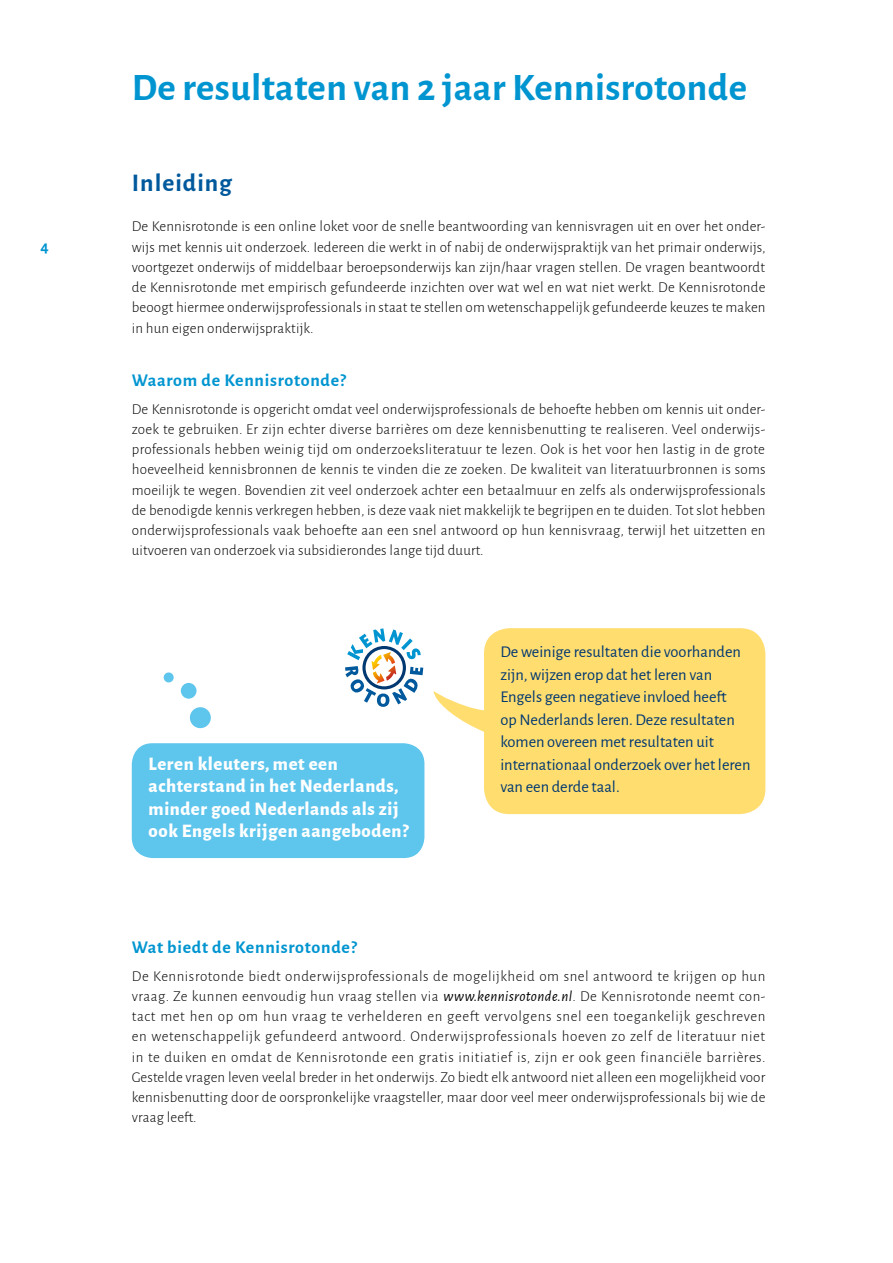
<style>
.page{position:relative;width:893px;height:1263px;background:#fff}
.page>*{position:absolute;margin:0;border:0;box-sizing:border-box;transform-origin:0 0}
.t1{font:700 39px "Alegreya Sans";letter-spacing:.01em;color:#0095d0}
.t2{font:700 25.5px "Alegreya Sans";letter-spacing:.04em;color:#00599c}
.t3{font:800 18.75px/22.4px "Alegreya Sans";letter-spacing:.03em;color:#fff}
.t4{font:700 18px "Alegreya Sans";letter-spacing:.04em;color:#0095d0}
.t5{font:16.5px/22.4px "Alegreya Sans";color:#003871}
.t6{font:700 16.5px "Alegreya Sans SC";color:#0095d0}
.t7{font:300 15px/20.2px "Alegreya Sans";letter-spacing:.01em;color:#000;text-align:justify}
.s1{font-weight:400;font-style:italic}
</style>
<div class="page">
<div style="left:132px;top:743px;width:292px;height:115px;background:#5ec5ed;border-radius:21px"></div>
<div style="left:190px;top:707px;width:21px;height:21px;background:#5ec5ed;border-radius:50%"></div>
<div style="left:181px;top:683px;width:16px;height:16px;background:#5ec5ed;border-radius:50%"></div>
<div style="left:164px;top:672px;width:10px;height:10px;background:#5ec5ed;border-radius:50%"></div>
<svg style="left:433px;top:691px;width:51px;height:41px"></svg>
<div style="left:484px;top:628px;width:281px;height:186px;background:#ffdd6f;border-radius:25px"></div>
<svg style="left:345px;top:628px;width:78px;height:79px"></svg>
<p class="t6" style="left:40px;top:234px;width:10px">4</p>
<h1 class="t1" style="left:132px;top:59px;width:617px">De resultaten van 2 jaar Kennisrotonde</h1>
<h2 class="t2" style="left:132px;top:164px;width:102px">Inleiding</h2>
<p class="t7" style="left:132px;top:216px;width:635px">De Kennisrotonde is een online loket voor de snelle beantwoording van kennisvragen uit en over het onder&shy;wijs met kennis uit onderzoek. Iedereen die werkt in of nabij de onderwijspraktijk van het primair onderwijs, voortgezet onderwijs of middelbaar beroepsonderwijs kan zijn/haar vragen stellen. De vragen beantwoordt de Kennisrotonde met empirisch gefundeerde inzichten over wat wel en wat niet werkt. De Kennisrotonde beoogt hiermee onderwijsprofessionals in staat te stellen om wetenschappelijk gefundeerde keuzes te maken in hun eigen onderwijspraktijk.</p>
<p class="t4" style="left:132px;top:367px;width:216px">Waarom de Kennisrotonde?</p>
<p class="t7" style="left:132px;top:398px;width:635px">De Kennisrotonde is opgericht omdat veel onderwijsprofessionals de behoefte hebben om kennis uit onder&shy;zoek te gebruiken. Er zijn echter diverse barrières om deze kennisbenutting te realiseren. Veel onderwijs&shy;professionals hebben weinig tijd om onderzoeksliteratuur te lezen. Ook is het voor hen lastig in de grote hoeveelheid kennisbronnen de kennis te vinden die ze zoeken. De kwaliteit van literatuurbronnen is soms moeilijk te wegen. Bovendien zit veel onderzoek achter een betaalmuur en zelfs als onderwijsprofessionals de benodigde kennis verkregen hebben, is deze vaak niet makkelijk te begrijpen en te duiden. Tot slot hebben onderwijsprofessionals vaak behoefte aan een snel antwoord op hun kennisvraag, terwijl het uitzetten en uitvoeren van onderzoek via subsidierondes lange tijd duurt.</p>
<p class="t3" style="left:149px;top:751px;width:262px">Leren kleuters, met een achterstand in het Nederlands, minder goed Nederlands als zij ook Engels krijgen aangeboden?</p>
<p class="t5" style="left:500px;top:640px;width:252px">De weinige resultaten die voorhanden zijn, wijzen erop dat het leren van Engels geen negatieve invloed heeft<br>op Nederlands leren. Deze resultaten komen overeen met resultaten uit internationaal onderzoek over het leren van een derde taal.</p>
<p class="t4" style="left:132px;top:934px;width:227px">Wat biedt de Kennisrotonde?</p>
<p class="t7" style="left:132px;top:965px;width:635px">De Kennisrotonde biedt onderwijsprofessionals de mogelijkheid om snel antwoord te krijgen op hun vraag. Ze kunnen eenvoudig hun vraag stellen via <span class="s1">www.kennisrotonde.nl</span>. De Kennisrotonde neemt con&shy;tact met hen op om hun vraag te verhelderen en geeft vervolgens snel een toegankelijk geschreven en wetenschappelijk gefundeerd antwoord. Onderwijsprofessionals hoeven zo zelf de literatuur niet in te duiken en omdat de Kennisrotonde een gratis initiatief is, zijn er ook geen financiële barrières.<br>Gestelde vragen leven veelal breder in het onderwijs. Zo biedt elk antwoord niet alleen een mogelijkheid voor kennisbenutting door de oorspronkelijke vraagsteller, maar door veel meer onderwijsprofessionals bij wie de vraag leeft.</p>
</div>
